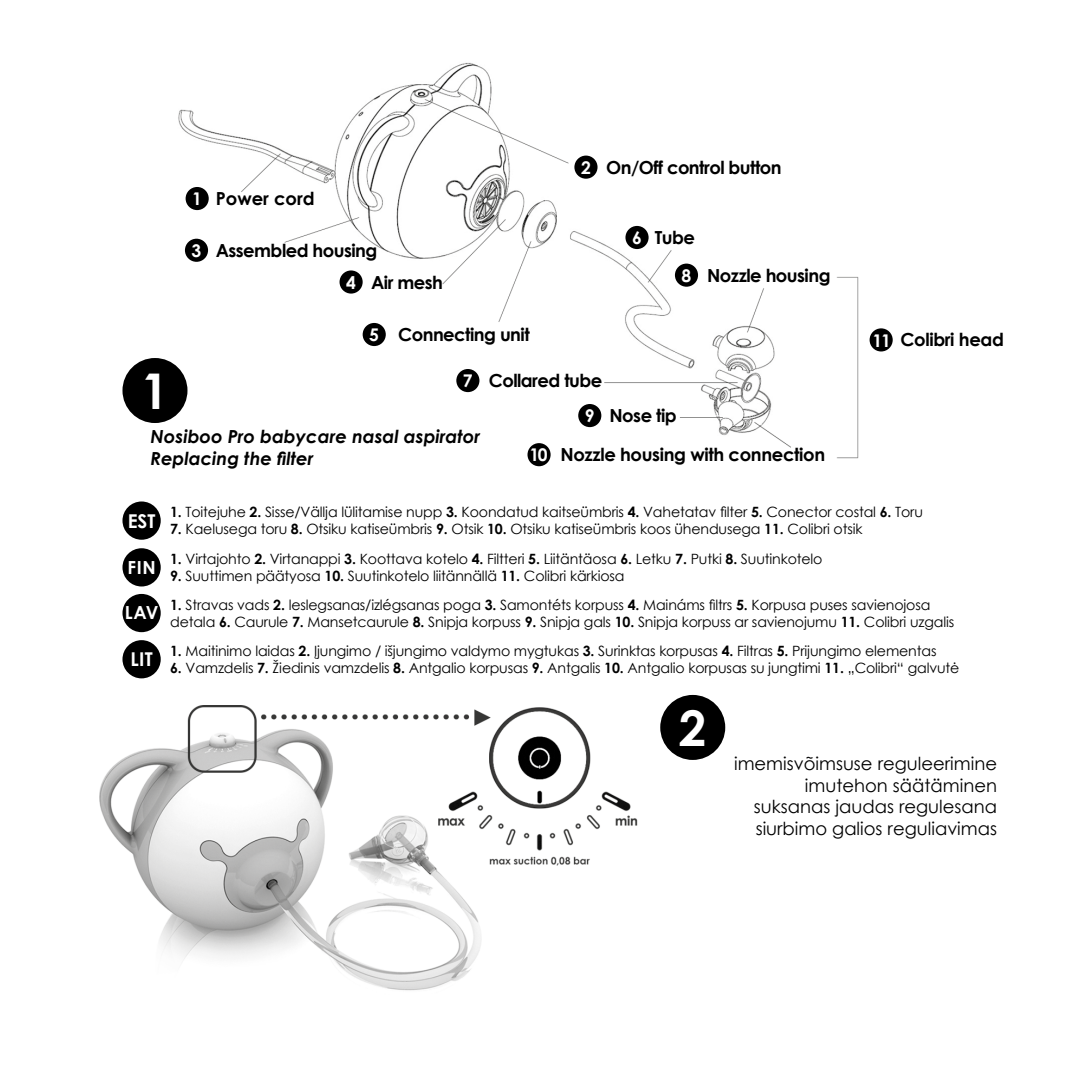
<style>
.page{position:relative;width:1085px;height:1085px;background:#fff}
.page>*{position:absolute;margin:0;border:0;box-sizing:border-box;transform-origin:0 0}
.t1{font:700 49.27px "Century Gothic";color:#fff}
.t2{font:700 18.9px "Century Gothic";letter-spacing:.01em;color:#fff}
.t3{font:700 18px/31.7px "Century Gothic";letter-spacing:-.03em;color:#000}
.t4{font:18px/21.6px "Century Gothic";color:#000;text-align:right}
.t5{font:italic 700 18px/21.6px "Century Gothic";color:#000}
.t6{font:700 18px "Century Gothic";color:#000}
.t7{font:700 18px "Century Gothic";letter-spacing:.03em;color:#fff}
.t8{font:700 17.55px "Century Gothic";color:#fff}
.t9{font:14.17px/17.1px "Century Gothic";letter-spacing:-.01em;color:#000}
.s1{font-weight:700}
</style>
<div class="page">
<img style="left:167px;top:62px;width:714px;height:405px">
<div style="left:185px;top:187px;width:24px;height:23px;background:#000;border-radius:50%"></div>
<div style="left:362px;top:323px;width:24px;height:23px;background:#000;border-radius:50%"></div>
<div style="left:185px;top:239px;width:23px;height:23px;background:#000;border-radius:50%"></div>
<div style="left:339px;top:270px;width:23px;height:23px;background:#000;border-radius:50%"></div>
<div style="left:578px;top:404px;width:23px;height:23px;background:#000;border-radius:50%"></div>
<div style="left:674px;top:263px;width:24px;height:24px;background:#000;border-radius:50%"></div>
<div style="left:625px;top:226px;width:23px;height:23px;background:#000;border-radius:50%"></div>
<div style="left:574px;top:155px;width:23px;height:24px;background:#000;border-radius:50%"></div>
<div style="left:456px;top:369px;width:23px;height:23px;background:#000;border-radius:50%"></div>
<div style="left:527px;top:443px;width:23px;height:23px;background:#000;border-radius:50%"></div>
<div style="left:869px;top:328px;width:23px;height:23px;background:#000;border-radius:50%"></div>
<div style="left:122px;top:358px;width:65px;height:65px;background:#000;border-radius:50%"></div>
<div style="left:660px;top:694px;width:65px;height:65px;background:#000;border-radius:50%"></div>
<img style="left:99px;top:705px;width:539px;height:286px">
<div style="left:122px;top:501px;width:39px;height:38px;background:#000;border-radius:50%"></div>
<div style="left:122px;top:548px;width:39px;height:38px;background:#000;border-radius:50%"></div>
<div style="left:122px;top:594px;width:39px;height:38px;background:#000;border-radius:50%"></div>
<div style="left:122px;top:640px;width:39px;height:38px;background:#000;border-radius:50%"></div>
<p class="t8" style="left:581px;top:154px;width:11px">2</p>
<p class="t3" style="left:606px;top:151px;width:177px">On/Off control button</p>
<p class="t6" style="left:216px;top:185px;width:100px">Power cord</p>
<p class="t3" style="left:371px;top:234px;width:73px;text-indent:-155px">Assembled housing<br>Air mesh</p>
<p class="t3" style="left:398px;top:318px;width:133px">Connecting unit</p>
<p class="t3" style="left:489px;top:364px;width:115px">Collared tube</p>
<p class="t8" style="left:192px;top:185px;width:11px">1</p>
<p class="t3" style="left:654px;top:221px;width:42px">Tube</p>
<p class="t8" style="left:632px;top:224px;width:11px">6</p>
<p class="t8" style="left:191px;top:237px;width:11px">3</p>
<p class="t3" style="left:707px;top:259px;width:125px">Nozzle housing</p>
<p class="t8" style="left:681px;top:262px;width:11px">8</p>
<p class="t8" style="left:346px;top:269px;width:11px">4</p>
<p class="t8" style="left:369px;top:321px;width:11px">5</p>
<h1 class="t1" style="left:141px;top:353px;width:29px">1</h1>
<p class="t8" style="left:463px;top:367px;width:11px">7</p>
<p class="t3" style="left:560px;top:395px;width:266px;line-height:39.1px;text-indent:49px">Nose tip<br>Nozzle housing with connection</p>
<p class="t8" style="left:584px;top:402px;width:11px">9</p>
<p class="t5" style="left:151px;top:425px;width:331px">Nosiboo Pro babycare nasal aspirator<br>Replacing the filter</p>
<p class="t8" style="left:529px;top:441px;width:20px">10</p>
<p class="t8" style="left:872px;top:327px;width:20px">11</p>
<p class="t3" style="left:900px;top:323px;width:105px">Colibri head</p>
<h2 class="t2" style="left:128px;top:506px;width:29px">EST</h2>
<p class="t7" style="left:127px;top:553px;width:30px">FIN</p>
<p class="t7" style="left:125px;top:599px;width:35px">LAV</p>
<h2 class="t2" style="left:130px;top:645px;width:24px">LIT</h2>
<p class="t9" style="left:170px;top:503px;width:754px"><span class="s1">1.</span> Toitejuhe <span class="s1">2.</span> Sisse/Vällja lülitamise nupp <span class="s1">3.</span> Koondatud kaitseümbris <span class="s1">4.</span> Vahetatav filter <span class="s1">5.</span> Conector costal <span class="s1">6.</span> Toru</p>
<p class="t9" style="left:170px;top:520px;width:694px"><span class="s1">7.</span> Kaelusega toru <span class="s1">8.</span> Otsiku katiseümbris <span class="s1">9.</span> Otsik <span class="s1">10.</span> Otsiku katiseümbris koos ühendusega <span class="s1">11.</span> Colibri otsik</p>
<p class="t9" style="left:170px;top:549px;width:654px"><span class="s1">1.</span> Virtajohto <span class="s1">2.</span> Virtanappi <span class="s1">3.</span> Koottava kotelo <span class="s1">4.</span> Filtteri <span class="s1">5.</span> Liitäntäosa <span class="s1">6.</span> Letku <span class="s1">7.</span> Putki <span class="s1">8.</span> Suutinkotelo</p>
<p class="t9" style="left:170px;top:566px;width:456px"><span class="s1">9.</span> Suuttimen päätyosa <span class="s1">10.</span> Suutinkotelo liitännällä <span class="s1">11.</span> Colibri kärkiosa</p>
<p class="t9" style="left:170px;top:596px;width:785px"><span class="s1">1.</span> Stravas vads <span class="s1">2.</span> leslegsanas/izlégsanas poga <span class="s1">3.</span> Samontéts korpuss <span class="s1">4.</span> Maináms filtrs <span class="s1">5.</span> Korpusa puses savienojosa detala <span class="s1">6.</span> Caurule <span class="s1">7.</span> Mansetcaurule <span class="s1">8.</span> Snipja korpuss <span class="s1">9.</span> Snipja gals <span class="s1">10.</span> Snipja korpuss ar savienojumu <span class="s1">11.</span> Colibri uzgalis</p>
<p class="t9" style="left:170px;top:642px;width:767px"><span class="s1">1.</span> Maitinimo laidas <span class="s1">2.</span> Įjungimo / išjungimo valdymo mygtukas <span class="s1">3.</span> Surinktas korpusas <span class="s1">4.</span> Filtras <span class="s1">5.</span> Prijungimo elementas</p>
<p class="t9" style="left:170px;top:659px;width:790px"><span class="s1">6.</span> Vamzdelis <span class="s1">7.</span> Žiedinis vamzdelis <span class="s1">8.</span> Antgalio korpusas <span class="s1">9.</span> Antgalis <span class="s1">10.</span> Antgalio korpusas su jungtimi <span class="s1">11.</span> „Colibri“ galvutė</p>
<h1 class="t1" style="left:679px;top:690px;width:29px">2</h1>
<p class="t4" style="left:734px;top:752px;width:264px">imemisvõimsuse reguleerimine imutehon säätäminen suksanas jaudas regulesana siurbimo galios reguliavimas</p>
</div>
